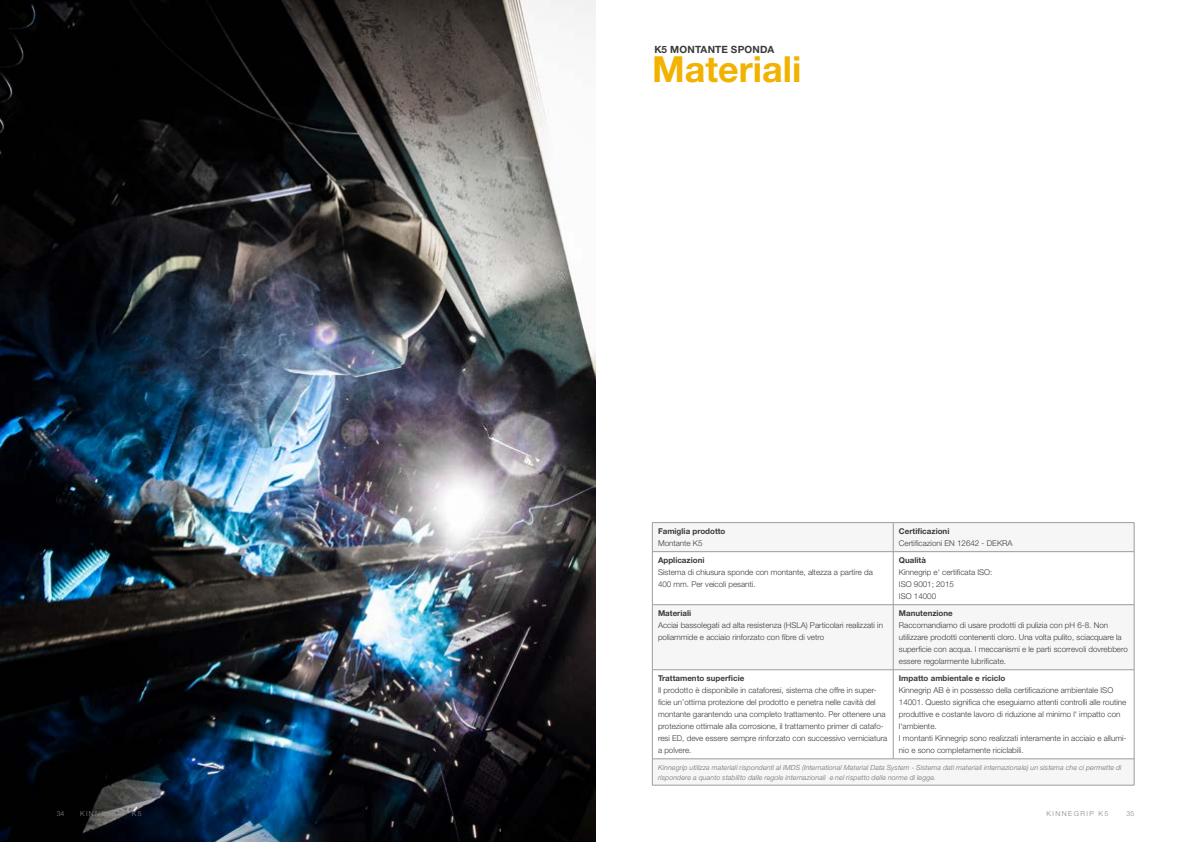
<style>
.page{position:relative;width:1191px;height:842px;background:#fff}
.page>*{position:absolute;margin:0;border:0;box-sizing:border-box;transform-origin:0 0}
.t1{font:700 36px "Helvetica Neue LT Std";color:#f1b300}
.t2{font:700 10px "Helvetica Neue LT Std";letter-spacing:.02em;color:#3a3a39}
.t3{font:300 8px/12px "Helvetica Neue LT Std";color:#3a3a39}
.t4{font:700 8px "Helvetica Neue LT Std";color:#3a3a39}
.t5{font:italic 300 7px/10px "Helvetica Neue LT Std";letter-spacing:.02em;color:#6e6e6e}
.t6{font:300 7px "Helvetica Neue LT Std";letter-spacing:.2em;color:#868786}
</style>
<div class="page">
<img style="left:0;top:0;width:595px;height:842px">
<svg style="left:653px;top:523px;width:481px;height:262px"></svg>
<hr style="left:652px;top:522px;width:241px;height:1px;background:#9c9c9d">
<svg style="left:652px;top:523px;width:1px;height:28px"></svg>
<hr style="left:652px;top:551px;width:241px;height:1px;background:#9c9c9d">
<hr style="left:652px;top:552px;width:1px;height:53px;background:#9c9c9d">
<hr style="left:652px;top:604px;width:241px;height:1px;background:#9c9c9d">
<hr style="left:652px;top:605px;width:1px;height:65px;background:#9c9c9d">
<hr style="left:652px;top:670px;width:241px;height:1px;background:#9c9c9d">
<hr style="left:652px;top:670px;width:1px;height:89px;background:#9c9c9d">
<hr style="left:652px;top:759px;width:241px;height:1px;background:#9c9c9d">
<svg style="left:652px;top:760px;width:1px;height:25px"></svg>
<svg style="left:1134px;top:759px;width:1px;height:26px"></svg>
<hr style="left:652px;top:785px;width:241px;height:1px;background:#9c9c9d">
<hr style="left:893px;top:785px;width:241px;height:1px;background:#9c9c9d">
<hr style="left:893px;top:522px;width:241px;height:1px;background:#9c9c9d">
<svg style="left:893px;top:523px;width:1px;height:28px"></svg>
<svg style="left:1134px;top:523px;width:1px;height:28px"></svg>
<hr style="left:893px;top:551px;width:241px;height:1px;background:#9c9c9d">
<hr style="left:893px;top:552px;width:1px;height:53px;background:#9c9c9d">
<hr style="left:1134px;top:552px;width:1px;height:53px;background:#9c9c9d">
<hr style="left:893px;top:604px;width:241px;height:1px;background:#9c9c9d">
<hr style="left:893px;top:605px;width:1px;height:65px;background:#9c9c9d">
<hr style="left:1134px;top:605px;width:1px;height:65px;background:#9c9c9d">
<hr style="left:893px;top:670px;width:241px;height:1px;background:#9c9c9d">
<hr style="left:893px;top:670px;width:1px;height:89px;background:#9c9c9d">
<hr style="left:1134px;top:670px;width:1px;height:89px;background:#9c9c9d">
<hr style="left:893px;top:759px;width:241px;height:1px;background:#9c9c9d">
<p class="t2" style="left:654px;top:43px;width:122px">K5 MONTANTE SPONDA</p>
<h1 class="t1" style="left:652px;top:47px;width:151px">Materiali</h1>
<p class="t4" style="left:658px;top:526px;width:69px">Famiglia prodotto</p>
<p class="t3" style="left:658px;top:537px;width:46px">Montante K5</p>
<p class="t4" style="left:658px;top:555px;width:48px">Applicazioni</p>
<p class="t3" style="left:658px;top:566px;width:216px">Sistema di chiusura sponde con montante, altezza a partire da<br>400 mm. Per veicoli pesanti.</p>
<p class="t4" style="left:658px;top:608px;width:35px">Materiali</p>
<p class="t3" style="left:658px;top:619px;width:226px">Acciai bassolegati ad alta resistenza (HSLA) Particolari realizzati in poliammide e acciaio rinforzato con fibre di vetro</p>
<p class="t4" style="left:899px;top:526px;width:52px">Certificazioni</p>
<p class="t3" style="left:899px;top:537px;width:115px">Certificazioni EN 12642 - DEKRA</p>
<p class="t4" style="left:899px;top:555px;width:29px">Qualità</p>
<p class="t3" style="left:899px;top:566px;width:95px">Kinnegrip e‘ certificata ISO:<br>ISO 9001; 2015<br>ISO 14000</p>
<p class="t4" style="left:899px;top:608px;width:55px">Manutenzione</p>
<p class="t3" style="left:899px;top:619px;width:230px">Raccomandiamo di usare prodotti di pulizia con pH 6-8. Non utilizzare prodotti contenenti cloro. Una volta pulito, sciacquare la superficie con acqua. I meccanismi e le parti scorrevoli dovrebbero essere regolarmente lubrificate.</p>
<p class="t4" style="left:899px;top:673px;width:108px">Impatto ambientale e riciclo</p>
<p class="t3" style="left:899px;top:684px;width:229px">Kinnegrip AB è in possesso della certificazione ambientale ISO 14001. Questo significa che eseguiamo attenti controlli alle routine produttive e costante lavoro di riduzione al minimo l‘ impatto con l‘ambiente.<br>I montanti Kinnegrip sono realizzati interamente in acciaio e allumi&shy;nio e sono completamente riciclabili.</p>
<p class="t5" style="left:658px;top:762px;width:465px">Kinnegrip utilizza materiali rispondenti al IMDS (International Material Data System - Sistema dati materiali internazionale) un sistema che ci permette di rispondere a quanto stabilito dalle regole internazionali e nel rispetto delle norme di legge.</p>
<p class="t4" style="left:658px;top:673px;width:88px">Trattamento superficie</p>
<p class="t3" style="left:658px;top:684px;width:231px">Il prodotto è disponibile in cataforesi, sistema che offre in super&shy;ficie un’ottima protezione del prodotto e penetra nelle cavità del montante garantendo una completo trattamento. Per ottenere una protezione ottimale alla corrosione, il trattamento primer di catafo&shy;resi ED, deve essere sempre rinforzato con successivo verniciatura a polvere.</p>
<p class="t6" style="left:57px;top:809px;width:9px">34</p>
<p class="t6" style="left:80px;top:809px;width:63px">KINNEGRIP K5</p>
<p class="t6" style="left:1046px;top:809px;width:63px">KINNEGRIP K5</p>
<p class="t6" style="left:1126px;top:809px;width:9px">35</p>
</div>
